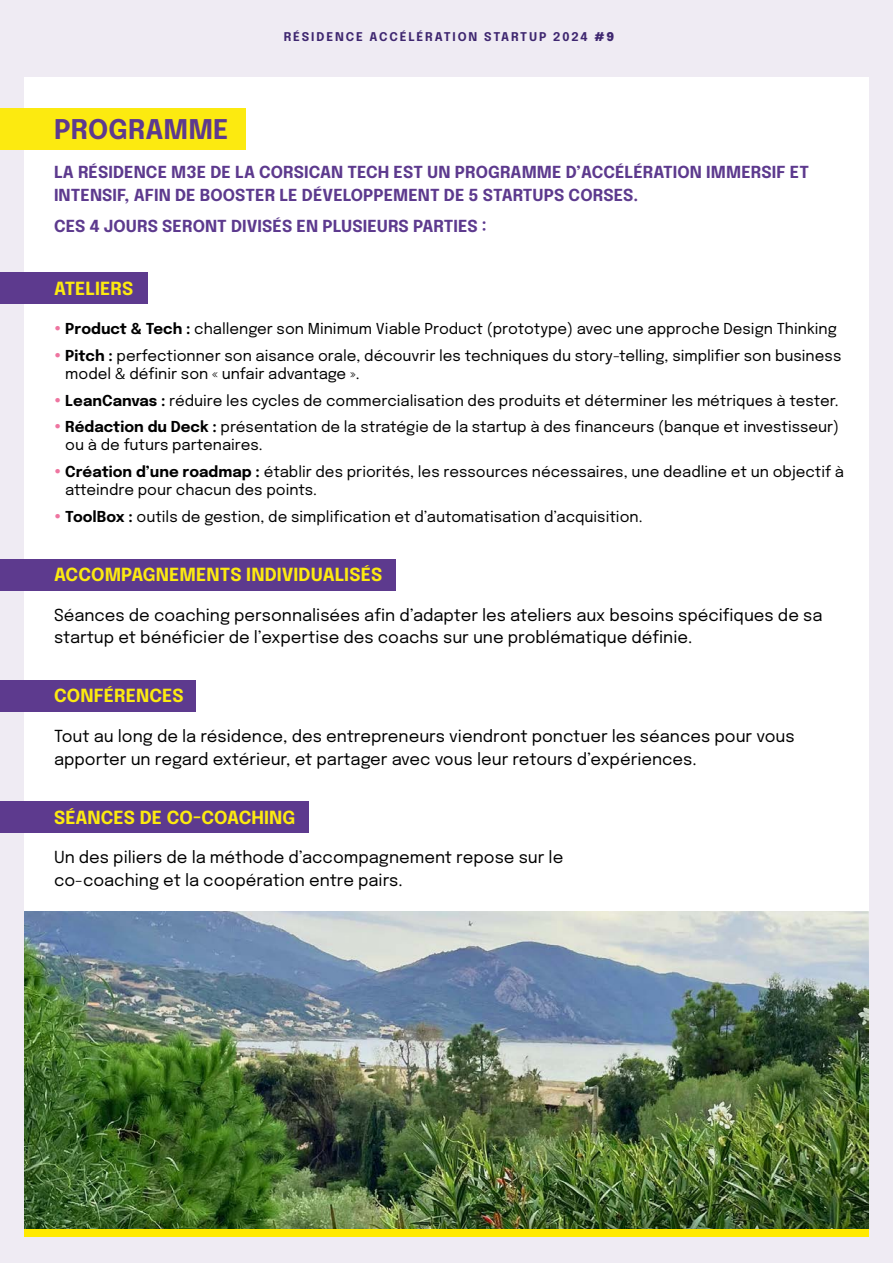
<style>
.page{position:relative;width:893px;height:1263px;background:#efebf3}
.page>*{position:absolute;margin:0;border:0;box-sizing:border-box;transform-origin:0 0}
.t1{font:700 27px "Epilogue";letter-spacing:.005em;color:#5d3a8e}
.t2{font:700 18px "Epilogue";letter-spacing:.005em;color:#fcea10}
.t3{font:16.5px/22.5px "Epilogue";color:#000}
.t4{font:700 16.5px/22.5px "Epilogue";letter-spacing:.005em;color:#5d3a8e}
.t5{font:15px/18px "Epilogue";color:#000}
.t6{font:700 12px "Epilogue";letter-spacing:.155em;color:#3f2770}
.s1{font-weight:900}
.s2{font-family:"Effra";font-size:18px;color:#ee75a0}
.s3{font-weight:700}
</style>
<div class="page">
<div style="left:24px;top:77px;width:845px;height:834px;background:#fff"></div>
<img style="left:24px;top:911px;width:845px;height:318px">
<div style="left:24px;top:1229px;width:845px;height:7px;background:#ffea00"></div>
<div style="left:0;top:272px;width:147px;height:32px;background:#5d3a8e"></div>
<div style="left:0;top:559px;width:395px;height:31px;background:#5d3a8e"></div>
<div style="left:0;top:680px;width:196px;height:32px;background:#5d3a8e"></div>
<div style="left:0;top:801px;width:309px;height:32px;background:#5d3a8e"></div>
<div style="left:0;top:109px;width:245px;height:41px;background:#fcea10"></div>
<p class="t6" style="left:284px;top:27px;width:332px">RÉSIDENCE ACCÉLÉRATION STARTUP 2024 <span class="s1">#9</span></p>
<p class="t1" style="left:54px;top:108px;width:176px">PROGRAMME</p>
<p class="t4" style="left:54px;top:160px;width:756px">LA RÉSIDENCE M3E DE LA CORSICAN TECH EST UN PROGRAMME D’ACCÉLÉRATION IMMERSIF ET<br>INTENSIF, AFIN DE BOOSTER LE DÉVELOPPEMENT DE 5 STARTUPS CORSES.</p>
<p class="t4" style="left:54px;top:213px;width:434px">CES 4 JOURS SERONT DIVISÉS EN PLUSIEURS PARTIES :</p>
<p class="t2" style="left:54px;top:274px;width:81px">ATELIERS</p>
<p class="t5" style="left:54px;top:319px;width:784px"><span class="s2">•</span> <span class="s3">Product &amp; Tech :</span> challenger son Minimum Viable Product (prototype) avec une approche Design Thinking</p>
<p class="t5" style="left:65px;top:346px;width:778px;text-indent:-11px"><span class="s2">•</span> <span class="s3">Pitch :</span> perfectionner son aisance orale, découvrir les techniques du story-telling, simplifier son business model &amp; définir son « unfair advantage ».</p>
<p class="t5" style="left:54px;top:390px;width:786px"><span class="s2">•</span> <span class="s3">LeanCanvas :</span> réduire les cycles de commercialisation des produits et déterminer les métriques à tester.</p>
<p class="t5" style="left:65px;top:417px;width:775px;text-indent:-11px"><span class="s2">•</span> <span class="s3">Rédaction du Deck :</span> présentation de la stratégie de la startup à des financeurs (banque et investisseur) ou à de futurs partenaires.</p>
<p class="t5" style="left:65px;top:462px;width:780px;text-indent:-11px"><span class="s2">•</span> <span class="s3">Création d’une roadmap :</span> établir des priorités, les ressources nécessaires, une deadline et un objectif à atteindre pour chacun des points.</p>
<p class="t5" style="left:54px;top:507px;width:590px"><span class="s2">•</span> <span class="s3">ToolBox :</span> outils de gestion, de simplification et d’automatisation d’acquisition.</p>
<p class="t2" style="left:54px;top:561px;width:330px">ACCOMPAGNEMENTS INDIVIDUALISÉS</p>
<p class="t3" style="left:54px;top:602px;width:770px">Séances de coaching personnalisées afin d’adapter les ateliers aux besoins spécifiques de sa startup et bénéficier de l’expertise des coachs sur une problématique définie.</p>
<p class="t2" style="left:54px;top:682px;width:131px">CONFÉRENCES</p>
<p class="t3" style="left:54px;top:724px;width:742px">Tout au long de la résidence, des entrepreneurs viendront ponctuer les séances pour vous apporter un regard extérieur, et partager avec vous leur retours d’expériences.</p>
<p class="t2" style="left:54px;top:804px;width:243px">SÉANCES DE CO-COACHING</p>
<p class="t3" style="left:54px;top:845px;width:511px">Un des piliers de la méthode d’accompagnement repose sur le co-coaching et la coopération entre pairs.</p>
</div>
